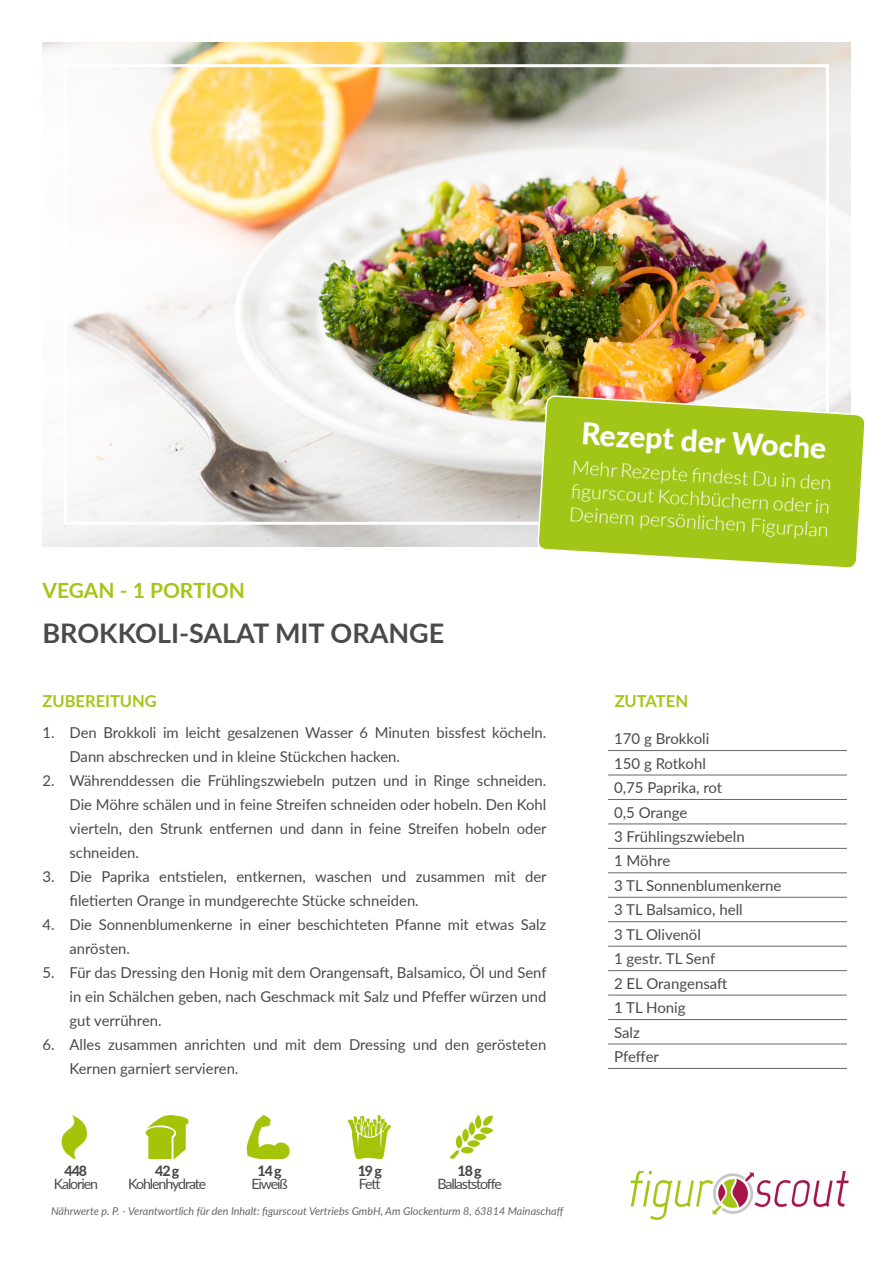
<style>
.page{position:relative;width:893px;height:1263px;background:#fff}
.page>*{position:absolute;margin:0;border:0;box-sizing:border-box;transform-origin:0 0}
.t1{font:800 30px "Lato";color:#fff}
.t2{font:700 27px "Lato";color:#4a4a49}
.t3{font:700 21px "Lato";color:#a2c617}
.t4{font:300 19.5px/23.4px "Lato";color:#fff;text-align:justify}
.t5{font:700 16.5px "Lato";color:#a2c617}
.t6{font:15px/24.5px "Lato";color:#4a4a49}
.t7{font:14.1px "Lato";letter-spacing:-.075em;color:#4a4a49}
.t8{font:800 14.1px "Lato";letter-spacing:-.075em;color:#4a4a49}
.t9{font:italic 10.8px "Lato";color:#666665}
</style>
<div class="page">
<img style="left:61px;top:1116px;width:432px;height:43px">
<img style="left:630px;top:1172px;width:219px;height:48px">
<img style="left:43px;top:43px;width:807px;height:503px">
<hr style="left:608px;top:750px;width:239px;height:1px;background:#666665">
<hr style="left:608px;top:775px;width:239px;height:1px;background:#666665">
<hr style="left:608px;top:799px;width:239px;height:1px;background:#666665">
<hr style="left:608px;top:824px;width:239px;height:1px;background:#666665">
<hr style="left:608px;top:848px;width:239px;height:1px;background:#666665">
<hr style="left:608px;top:872px;width:239px;height:1px;background:#666665">
<hr style="left:608px;top:897px;width:239px;height:1px;background:#666665">
<hr style="left:608px;top:921px;width:239px;height:1px;background:#666665">
<hr style="left:608px;top:946px;width:239px;height:1px;background:#666665">
<hr style="left:608px;top:970px;width:239px;height:1px;background:#666665">
<hr style="left:608px;top:995px;width:239px;height:1px;background:#666665">
<hr style="left:608px;top:1019px;width:239px;height:1px;background:#666665">
<hr style="left:608px;top:1044px;width:239px;height:1px;background:#666665">
<hr style="left:608px;top:1068px;width:239px;height:1px;background:#666665">
<div style="left:64px;top:64px;width:765px;height:461px;border:3px solid #fff"></div>
<svg style="left:537px;top:395px;width:328px;height:173px"></svg>
<h3 class="t3" style="left:43px;top:575px;width:204px">VEGAN - 1 PORTION</h3>
<h2 class="t2" style="left:43px;top:613px;width:403px">BROKKOLI-SALAT MIT ORANGE</h2>
<h1 class="t1" style="left:583px;top:410px;width:247px;rotate:4deg">Rezept der Woche</h1>
<h3 class="t4" style="left:572px;top:456px;width:262px;rotate:3deg">Mehr Rezepte fi ndest Du in den fi gurscout Kochbüchern oder in Deinem persönlichen Figurplan</h3>
<p class="t5" style="left:43px;top:688px;width:116px">ZUBEREITUNG</p>
<p class="t5" style="left:615px;top:688px;width:75px">ZUTATEN</p>
<p class="t6" style="left:70px;top:720px;width:478px;line-height:24px;text-indent:-27px">1. Den Brokkoli im leicht gesalzenen Wasser 6 Minuten bissfest köcheln.<br>Dann abschrecken und in kleine Stückchen hacken.</p>
<p class="t6" style="left:70px;top:768px;width:479px;line-height:24px;text-align:justify;text-indent:-27px">2. Währenddessen die Frühlingszwiebeln putzen und in Ringe schneiden.<br>Die Möhre schälen und in feine Streifen schneiden oder hobeln. Den Kohl vierteln, den Strunk entfernen und dann in feine Streifen hobeln oder schneiden.</p>
<p class="t6" style="left:70px;top:864px;width:479px;line-height:24px;text-indent:-27px">3. Die Paprika entstielen, entkernen, waschen und zusammen mit der filetierten Orange in mundgerechte Stücke schneiden.</p>
<p class="t6" style="left:70px;top:912px;width:478px;line-height:24px;text-indent:-27px">4. Die Sonnenblumenkerne in einer beschichteten Pfanne mit etwas Salz anrösten.</p>
<p class="t6" style="left:70px;top:960px;width:479px;line-height:24px;text-align:justify;text-indent:-27px">5. Für das Dressing den Honig mit dem Orangensaft, Balsamico, Öl und Senf in ein Schälchen geben, nach Geschmack mit Salz und Pfeffer würzen und gut verrühren.</p>
<p class="t6" style="left:70px;top:1032px;width:478px;line-height:24px;text-indent:-27px">6. Alles zusammen anrichten und mit dem Dressing und den gerösteten<br>Kernen garniert servieren.</p>
<p class="t8" style="left:65px;top:1160px;width:24px">448</p>
<p class="t7" style="left:54px;top:1174px;width:46px">Kalorien</p>
<p class="t8" style="left:155px;top:1160px;width:26px">42 g</p>
<p class="t7" style="left:128px;top:1174px;width:80px">Kohlenhydrate</p>
<p class="t8" style="left:257px;top:1160px;width:26px">14 g</p>
<p class="t7" style="left:251px;top:1174px;width:38px">Eiweiß</p>
<p class="t8" style="left:358px;top:1160px;width:26px">19 g</p>
<p class="t7" style="left:359px;top:1174px;width:23px">Fett</p>
<p class="t8" style="left:458px;top:1160px;width:26px">18 g</p>
<p class="t7" style="left:437px;top:1174px;width:66px">Ballaststoffe</p>
<p class="t9" style="left:51px;top:1204px;width:514px">Nährwerte p. P. - Verantwortlich für den Inhalt: figurscout Vertriebs GmbH, Am Glockenturm 8, 63814 Mainaschaff</p>
<p class="t6" style="left:614px;top:726px;width:169px">170 g Brokkoli<br>150 g Rotkohl<br>0,75 Paprika, rot<br>0,5 Orange<br>3 Frühlingszwiebeln<br>1 Möhre<br>3 TL Sonnenblumenkerne<br>3 TL Balsamico, hell<br>3 TL Olivenöl<br>1 gestr. TL Senf<br>2 EL Orangensaft<br>1 TL Honig<br>Salz<br>Pfeffer</p>
</div>
